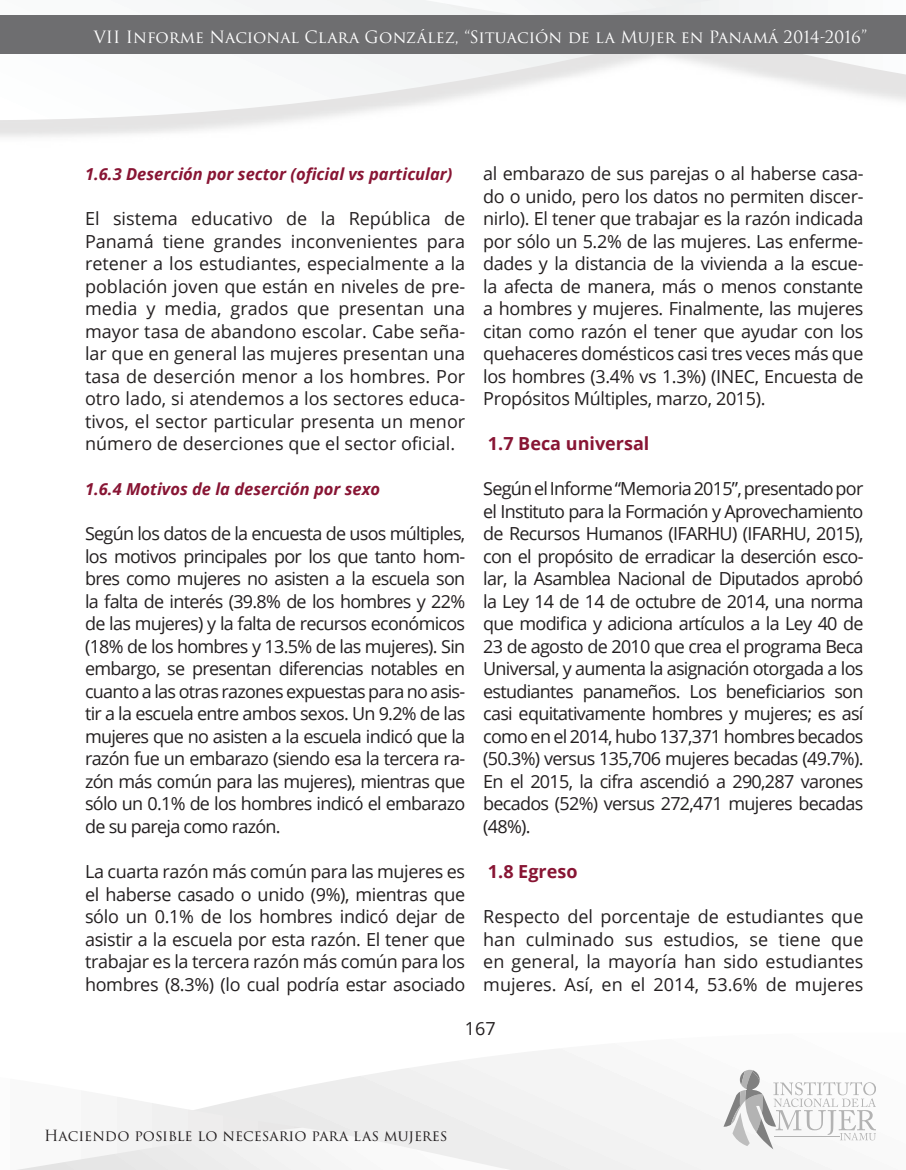
<style>
.page{position:relative;width:906px;height:1170px;background:#fff}
.page>*{position:absolute;margin:0;border:0;box-sizing:border-box;transform-origin:0 0}
.t1{font:18px/22.5px "Open Sans";letter-spacing:-.02em;color:#231f20;text-align:justify}
.t2{font:700 18px "Open Sans";color:#881534}
.t3{font:italic 700 16.5px "Open Sans";color:#881534}
.t4{font:16.5px "Trajan Pro 3";color:#fff}
.t5{font:15px "Trajan Pro 3";color:#231f20}
</style>
<div class="page">
<svg style="left:357px;top:1049px;width:519px;height:120px"></svg>
<svg style="left:117px;top:1077px;width:413px;height:92px"></svg>
<svg style="left:23px;top:1127px;width:502px;height:42px"></svg>
<svg style="left:0;top:0;width:572px;height:120px"></svg>
<svg style="left:326px;top:0;width:580px;height:79px"></svg>
<div style="left:0;top:15px;width:906px;height:39px;background:#6e6e70"></div>
<svg style="left:723px;top:1069px;width:152px;height:80px"></svg>
<p class="t4" style="left:94px;top:25px;width:775px">VII Informe Nacional Clara González, “Situación de la Mujer en Panamá 2014-2016”</p>
<p class="t3" style="left:85px;top:162px;width:369px">1.6.3 Deserción por sector (oficial vs particular)</p>
<p class="t1" style="left:85px;top:207px;width:382px">El sistema educativo de la República de Panamá tiene grandes inconvenientes para retener a los estudiantes, especialmente a la población joven que están en niveles de pre&shy;media y media, grados que presentan una mayor tasa de abandono escolar. Cabe seña&shy;lar que en general las mujeres presentan una tasa de deserción menor a los hombres. Por otro lado, si atendemos a los sectores educa&shy;tivos, el sector particular presenta un menor número de deserciones que el sector oficial.</p>
<p class="t3" style="left:85px;top:477px;width:297px">1.6.4 Motivos de la deserción por sexo</p>
<p class="t1" style="left:85px;top:522px;width:382px">Según los datos de la encuesta de usos múltiples, los motivos principales por los que tanto hom&shy;bres como mujeres no asisten a la escuela son la falta de interés (39.8% de los hombres y 22% de las mujeres) y la falta de recursos económicos (18% de los hombres y 13.5% de las mujeres). Sin embargo, se presentan diferencias notables en cuanto a las otras razones expuestas para no asis&shy;tir a la escuela entre ambos sexos. Un 9.2% de las mujeres que no asisten a la escuela indicó que la razón fue un embarazo (siendo esa la tercera ra&shy;zón más común para las mujeres), mientras que sólo un 0.1% de los hombres indicó el embarazo de su pareja como razón.</p>
<p class="t1" style="left:85px;top:859px;width:382px">La cuarta razón más común para las mujeres es el haberse casado o unido (9%), mientras que sólo un 0.1% de los hombres indicó dejar de asistir a la escuela por esta razón. El tener que trabajar es la tercera razón más común para los hombres (8.3%) (lo cual podría estar asociado</p>
<p class="t1" style="left:483px;top:162px;width:382px">al embarazo de sus parejas o al haberse casa&shy;do o unido, pero los datos no permiten discer&shy;nirlo). El tener que trabajar es la razón indicada por sólo un 5.2% de las mujeres. Las enferme&shy;dades y la distancia de la vivienda a la escue&shy;la afecta de manera, más o menos constante a hombres y mujeres. Finalmente, las mujeres citan como razón el tener que ayudar con los quehaceres domésticos casi tres veces más que los hombres (3.4% vs 1.3%) (INEC, Encuesta de Propósitos Múltiples, marzo, 2015).</p>
<p class="t2" style="left:488px;top:431px;width:163px">1.7 Beca universal</p>
<p class="t1" style="left:483px;top:477px;width:382px">Según el Informe “Memoria 2015”, presentado por el Instituto para la Formación y Aprovechamiento de Recursos Humanos (IFARHU) (IFARHU, 2015), con el propósito de erradicar la deserción esco&shy;lar, la Asamblea Nacional de Diputados aprobó la Ley 14 de 14 de octubre de 2014, una norma que modifica y adiciona artículos a la Ley 40 de 23 de agosto de 2010 que crea el programa Beca Universal, y aumenta la asignación otorgada a los estudiantes panameños. Los beneficiarios son casi equitativamente hombres y mujeres; es así como en el 2014, hubo 137,371 hombres becados (50.3%) versus 135,706 mujeres becadas (49.7%).<br>En el 2015, la cifra ascendió a 290,287 varones becados (52%) versus 272,471 mujeres becadas (48%).</p>
<p class="t2" style="left:488px;top:858px;width:91px">1.8 Egreso</p>
<p class="t1" style="left:483px;top:904px;width:382px">Respecto del porcentaje de estudiantes que han culminado sus estudios, se tiene que en general, la mayoría han sido estudiantes mujeres. Así, en el 2014, 53.6% de mujeres</p>
<p class="t1" style="left:465px;top:1016px;width:32px">167</p>
<p class="t5" style="left:44px;top:1125px;width:405px">Haciendo posible lo necesario para las mujeres</p>
</div>
